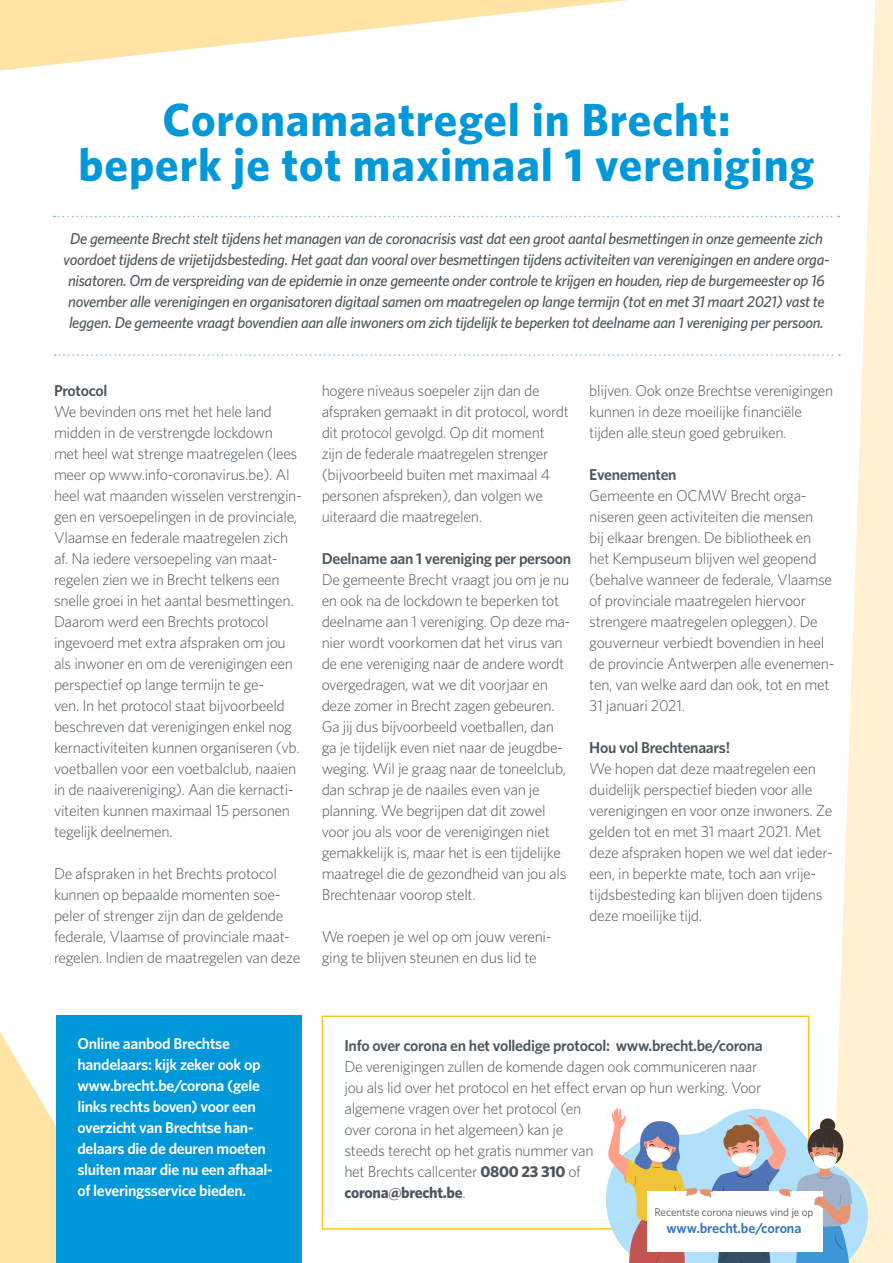
<style>
.page{position:relative;width:893px;height:1263px;background:#fff}
.page>*{position:absolute;margin:0;border:0;box-sizing:border-box;transform-origin:0 0}
.t1{font:700 46.5px/45px "Whitney";letter-spacing:.02em;color:#0098d8;text-align:center}
.t2{font:300 15.75px/21px "Whitney";letter-spacing:-.02em;color:#4c565c}
.t3{font:italic 500 15.75px/21px "Whitney";letter-spacing:-.02em;color:#4c565c;text-align:center}
.t4{font:600 15.75px/21px "Whitney";letter-spacing:-.02em;color:#fff}
.t5{font:600 15.75px "Whitney";letter-spacing:-.02em;color:#4c565c}
.t6{font:600 14.1px "Whitney";letter-spacing:-.01em;color:#3176bb}
.t7{font:11.25px "Whitney";letter-spacing:-.01em;color:#4c565c}
.s1{font-weight:700}
</style>
<div class="page">
<svg style="left:831px;top:109px;width:62px;height:1154px;fill:#fff1d2"></svg>
<svg style="left:0;top:0;width:893px;height:109px"></svg>
<svg style="left:0;top:1015px;width:385px;height:248px"></svg>
<div style="left:56px;top:1015px;width:245px;height:248px;background:#0098d8"></div>
<div style="left:322px;top:1015px;width:487px;height:214px;border:2px solid #fdc61e"></div>
<svg style="left:54px;top:216px;width:785px;height:1px"></svg>
<svg style="left:55px;top:354px;width:785px;height:2px"></svg>
<svg style="left:602px;top:1106px;width:270px;height:157px"></svg>
<h1 class="t1" style="left:79px;top:96px;width:737px">Coronamaatregel in Brecht:<br>beperk je tot maximaal 1 vereniging</h1>
<p class="t3" style="left:63px;top:227px;width:768px">De gemeente Brecht stelt tijdens het managen van de coronacrisis vast dat een groot aantal besmettingen in onze gemeente zich voordoet tijdens de vrijetijdsbesteding. Het gaat dan vooral over besmettingen tijdens activiteiten van verenigingen en andere orga&shy;nisatoren. Om de verspreiding van de epidemie in onze gemeente onder controle te krijgen en houden, riep de burgemeester op 16 november alle verenigingen en organisatoren digitaal samen om maatregelen op lange termijn (tot en met 31 maart 2021) vast te leggen. De gemeente vraagt bovendien aan alle inwoners om zich tijdelijk te beperken tot deelname aan 1 vereniging per persoon.</p>
<p class="t5" style="left:54px;top:380px;width:55px">Protocol</p>
<p class="t2" style="left:54px;top:401px;width:250px">We bevinden ons met het hele land midden in de verstrengde lockdown<br>met heel wat strenge maatregelen (lees meer op www.info-coronavirus.be). Al heel wat maanden wisselen verstrengin&shy;gen en versoepelingen in de provinciale, Vlaamse en federale maatregelen zich af. Na iedere versoepeling van maat&shy;regelen zien we in Brecht telkens een snelle groei in het aantal besmettingen.<br>Daarom werd een Brechts protocol ingevoerd met extra afspraken om jou als inwoner en om de verenigingen een perspectief op lange termijn te ge-<br>ven. In het protocol staat bijvoorbeeld beschreven dat verenigingen enkel nog kernactiviteiten kunnen organiseren (vb. voetballen voor een voetbalclub, naaien in de naaivereniging). Aan die kernacti&shy;viteiten kunnen maximaal 15 personen tegelijk deelnemen.</p>
<p class="t2" style="left:54px;top:863px;width:248px">De afspraken in het Brechts protocol kunnen op bepaalde momenten soe&shy;peler of strenger zijn dan de geldende federale, Vlaamse of provinciale maat&shy;regelen. Indien de maatregelen van deze</p>
<p class="t2" style="left:322px;top:380px;width:249px">hogere niveaus soepeler zijn dan de afspraken gemaakt in dit protocol, wordt dit protocol gevolgd. Op dit moment zijn de federale maatregelen strenger (bijvoorbeeld buiten met maximaal 4 personen afspreken), dan volgen we uiteraard die maatregelen.</p>
<p class="t5" style="left:322px;top:548px;width:251px">Deelname aan 1 vereniging per persoon</p>
<p class="t2" style="left:322px;top:569px;width:251px">De gemeente Brecht vraagt jou om je nu en ook na de lockdown te beperken tot deelname aan 1 vereniging. Op deze ma&shy;nier wordt voorkomen dat het virus van de ene vereniging naar de andere wordt overgedragen, wat we dit voorjaar en deze zomer in Brecht zagen gebeuren.<br>Ga jij dus bijvoorbeeld voetballen, dan ga je tijdelijk even niet naar de jeugdbe&shy;weging. Wil je graag naar de toneelclub, dan schrap je de naailes even van je planning. We begrijpen dat dit zowel voor jou als voor de verenigingen niet gemakkelijk is, maar het is een tijdelijke maatregel die de gezondheid van jou als Brechtenaar voorop stelt.</p>
<p class="t2" style="left:322px;top:926px;width:232px">We roepen je wel op om jouw vereni&shy;ging te blijven steunen en dus lid te</p>
<p class="t2" style="left:589px;top:380px;width:246px">blijven. Ook onze Brechtse verenigingen kunnen in deze moeilijke financiële tijden alle steun goed gebruiken.</p>
<p class="t5" style="left:589px;top:464px;width:89px">Evenementen</p>
<p class="t2" style="left:589px;top:485px;width:247px">Gemeente en OCMW Brecht orga&shy;niseren geen activiteiten die mensen<br>bij elkaar brengen. De bibliotheek en het Kempuseum blijven wel geopend (behalve wanneer de federale, Vlaamse of provinciale maatregelen hiervoor strengere maatregelen opleggen). De gouverneur verbiedt bovendien in heel de provincie Antwerpen alle evenemen&shy;ten, van welke aard dan ook, tot en met 31 januari 2021.</p>
<p class="t5" style="left:589px;top:737px;width:142px">Hou vol Brechtenaars!</p>
<p class="t2" style="left:589px;top:757px;width:245px">We hopen dat deze maatregelen een duidelijk perspectief bieden voor alle verenigingen en voor onze inwoners. Ze gelden tot en met 31 maart 2021. Met deze afspraken hopen we wel dat ieder&shy;een, in beperkte mate, toch aan vrije&shy;tijdsbesteding kan blijven doen tijdens deze moeilijke tijd.</p>
<p class="t4" style="left:77px;top:1033px;width:197px">Online aanbod Brechtse handelaars: kijk zeker ook op www.brecht.be/corona (gele links rechts boven) voor een overzicht van Brechtse han&shy;delaars die de deuren moeten sluiten maar die nu een afhaal&shy;of leveringsservice bieden.</p>
<p class="t5" style="left:344px;top:1035px;width:420px">Info over corona en het volledige protocol: www.brecht.be/corona</p>
<p class="t2" style="left:344px;top:1055px;width:418px">De verenigingen zullen de komende dagen ook communiceren naar jou als lid over het protocol en het effect ervan op hun werking. Voor algemene vragen over het protocol (en<br>over corona in het algemeen) kan je<br>steeds terecht op het gratis nummer van<br>het Brechts callcenter <span class="s1">0800 23 310</span> of<br><span class="s1">corona@brecht.be</span>.</p>
<p class="t7" style="left:655px;top:1204px;width:160px">Recentste corona nieuws vind je op</p>
<p class="t6" style="left:666px;top:1218px;width:136px">www.brecht.be/corona</p>
</div>
